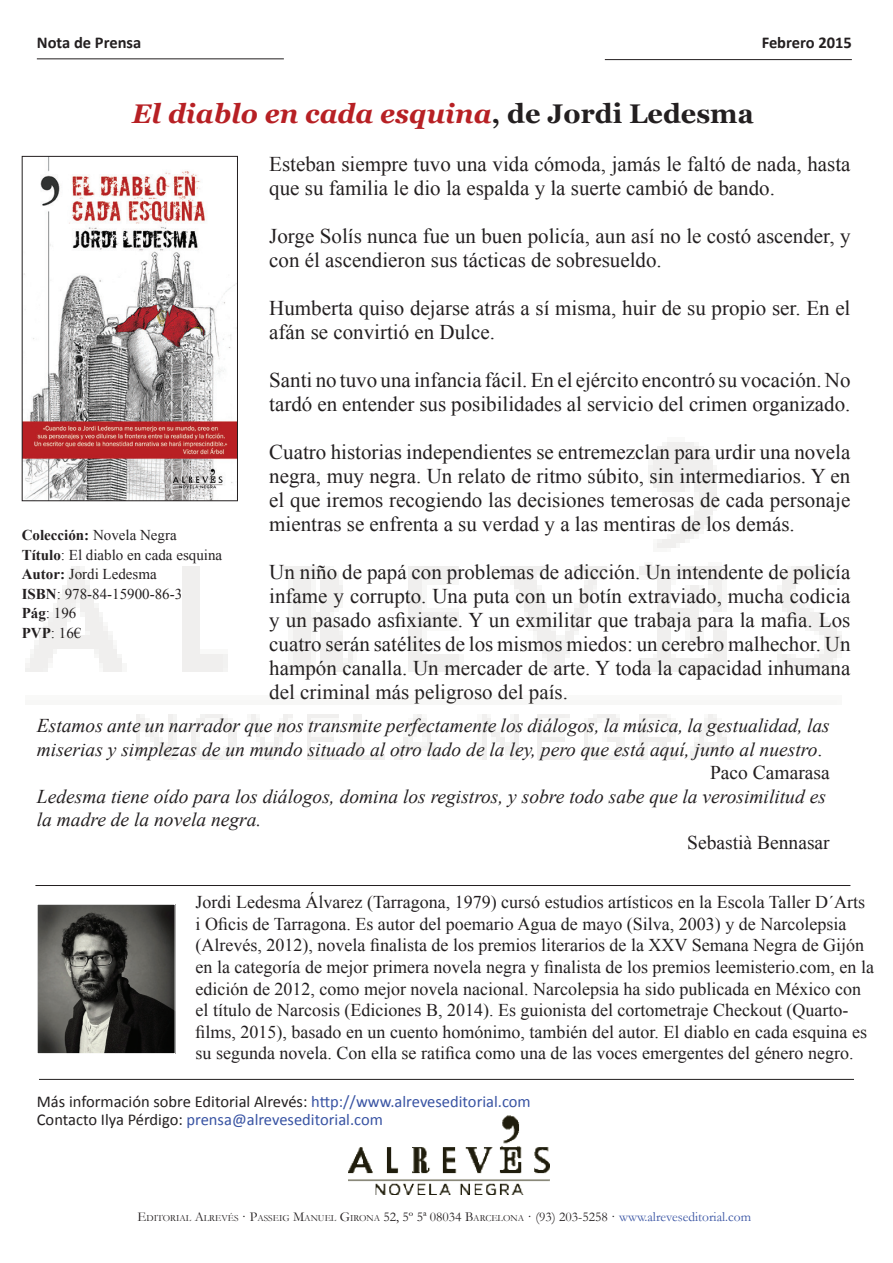
<style>
.page{position:relative;width:893px;height:1263px;background:#fff}
.page>*{position:absolute;margin:0;border:0;box-sizing:border-box;transform-origin:0 0}
.t1{font:italic 700 27px "Georgia";color:#b72024}
.t2{font:21px/24px "Times New Roman";color:#231f20}
.t3{font:italic 19.5px/23.4px "Times New Roman";color:#231f20}
.t4{font:19.5px "Times New Roman";color:#231f20}
.t5{font:18px/21.6px "Times New Roman";color:#231f20}
.t6{font:16.5px/18px "Calibri";color:#3853a3}
.t7{font:700 16.5px "Calibri";color:#231f20}
.t8{font:15px/19.5px "Times New Roman";color:#231f20}
.t9{font:9.45px "Garamond";color:#231f20}
.s1{font-style:normal;color:#231f20}
.s2{font-weight:700}
.s3{font-style:normal}
.s4{color:#231f20}
.s5{font-size:13.5px}
.s6{font-size:13.5px;color:#3853a3}
</style>
<div class="page">
<hr style="left:37px;top:59px;width:247px;height:1px;background:#231f20">
<hr style="left:35px;top:885px;width:815px;height:1px;background:#231f20">
<hr style="left:39px;top:1079px;width:815px;height:1px;background:#231f20">
<hr style="left:605px;top:59px;width:247px;height:1px;background:#231f20">
<img style="left:39px;top:906px;width:135px;height:146px">
<div style="left:37px;top:904px;width:139px;height:150px;border:1px solid #fff"></div>
<img style="left:349px;top:1115px;width:200px;height:79px">
<img style="left:24px;top:158px;width:212px;height:341px">
<div style="left:22px;top:156px;width:216px;height:345px;border:1px solid #231f20"></div>
<p class="t7" style="left:37px;top:31px;width:106px">Nota de Prensa</p>
<p class="t7" style="left:762px;top:31px;width:92px">Febrero 2015</p>
<p class="t1" style="left:132px;top:96px;width:623px">El diablo en cada esquina<span class="s1">, de Jordi Ledesma</span></p>
<p class="t8" style="left:22px;top:525px;width:202px"><span class="s2">Colección:</span> Novela Negra<br><span class="s2">Título</span>: El diablo en cada esquina<br><span class="s2">Autor:</span> Jordi Ledesma<br><span class="s2">ISBN</span>: 978-84-15900-86-3<br><span class="s2">Pág</span>: 196<br><span class="s2">PVP</span>: 16€</p>
<p class="t2" style="left:269px;top:151px;width:583px">Esteban siempre tuvo una vida cómoda, jamás le faltó de nada, hasta que su familia le dio la espalda y la suerte cambió de bando.</p>
<p class="t2" style="left:269px;top:223px;width:583px">Jorge Solís nunca fue un buen policía, aun así no le costó ascender, y con él ascendieron sus tácticas de sobresueldo.</p>
<p class="t2" style="left:269px;top:295px;width:583px">Humberta quiso dejarse atrás a sí misma, huir de su propio ser. En el afán se convirtió en Dulce.</p>
<p class="t2" style="left:269px;top:367px;width:583px">Santi no tuvo una infancia fácil. En el ejército encontró su vocación. No tardó en entender sus posibilidades al servicio del crimen organizado.</p>
<p class="t2" style="left:269px;top:439px;width:583px;text-align:justify">Cuatro historias independientes se entremezclan para urdir una novela negra, muy negra. Un relato de ritmo súbito, sin intermediarios. Y en el que iremos recogiendo las decisiones temerosas de cada personaje mientras se enfrenta a su verdad y a las mentiras de los demás.</p>
<p class="t2" style="left:269px;top:559px;width:583px;text-align:justify">Un niño de papá con problemas de adicción. Un intendente de policía infame y corrupto. Una puta con un botín extraviado, mucha codicia y un pasado asfixiante. Y un exmilitar que trabaja para la mafia. Los cuatro serán satélites de los mismos miedos: un cerebro malhechor. Un hampón canalla. Un mercader de arte. Y toda la capacidad inhumana del criminal más peligroso del país.</p>
<p class="t3" style="left:37px;top:714px;width:794px">Estamos ante un narrador que nos transmite perfectamente los diálogos, la música, la gestualidad, las</p>
<p class="t3" style="left:37px;top:737px;width:787px">miserias y simplezas de un mundo situado al otro lado de la ley, pero que está aquí, junto al nuestro<span class="s3">.</span></p>
<p class="t4" style="left:710px;top:759px;width:121px">Paco Camarasa</p>
<p class="t3" style="left:37px;top:784px;width:790px">Ledesma tiene oído para los diálogos, domina los registros, y sobre todo sabe que la verosimilitud es la madre de la novela negra.</p>
<p class="t4" style="left:687px;top:829px;width:144px">Sebastià Bennasar</p>
<p class="t5" style="left:196px;top:891px;width:680px">Jordi Ledesma Álvarez (Tarragona, 1979) cursó estudios artísticos en la Escola Taller D´Arts i Oficis de Tarragona. Es autor del poemario Agua de mayo (Silva, 2003) y de Narcolepsia (Alrevés, 2012), novela finalista de los premios literarios de la XXV Semana Negra de Gijón en la categoría de mejor primera novela negra y finalista de los premios leemisterio.com, en la edición de 2012, como mejor novela nacional. Narcolepsia ha sido publicada en México con el título de Narcosis (Ediciones B, 2014). Es guionista del cortometraje Checkout (Quarto&shy;films, 2015), basado en un cuento homónimo, también del autor. El diablo en cada esquina es su segunda novela. Con ella se ratifica como una de las voces emergentes del género negro.</p>
<p class="t6" style="left:37px;top:1092px;width:495px"><span class="s4">Más información sobre Editorial Alrevés:</span> http://www.alreveseditorial.com<br><span class="s4">Contacto Ilya Pérdigo:</span> prensa@alreveseditorial.com</p>
<p class="t9" style="left:138px;top:1212px;width:615px"><span class="s5">E</span>DITORIAL <span class="s5">A</span>LREVÉS <span class="s5">· P</span>ASSEIG <span class="s5">M</span>ANUEL <span class="s5">G</span>IRONA <span class="s5">52, 5º 5ª 08034 B</span>ARCELONA <span class="s5">· (93) 203-5258 ·</span> <span class="s6">www.alreveseditorial.com</span></p>
</div>
